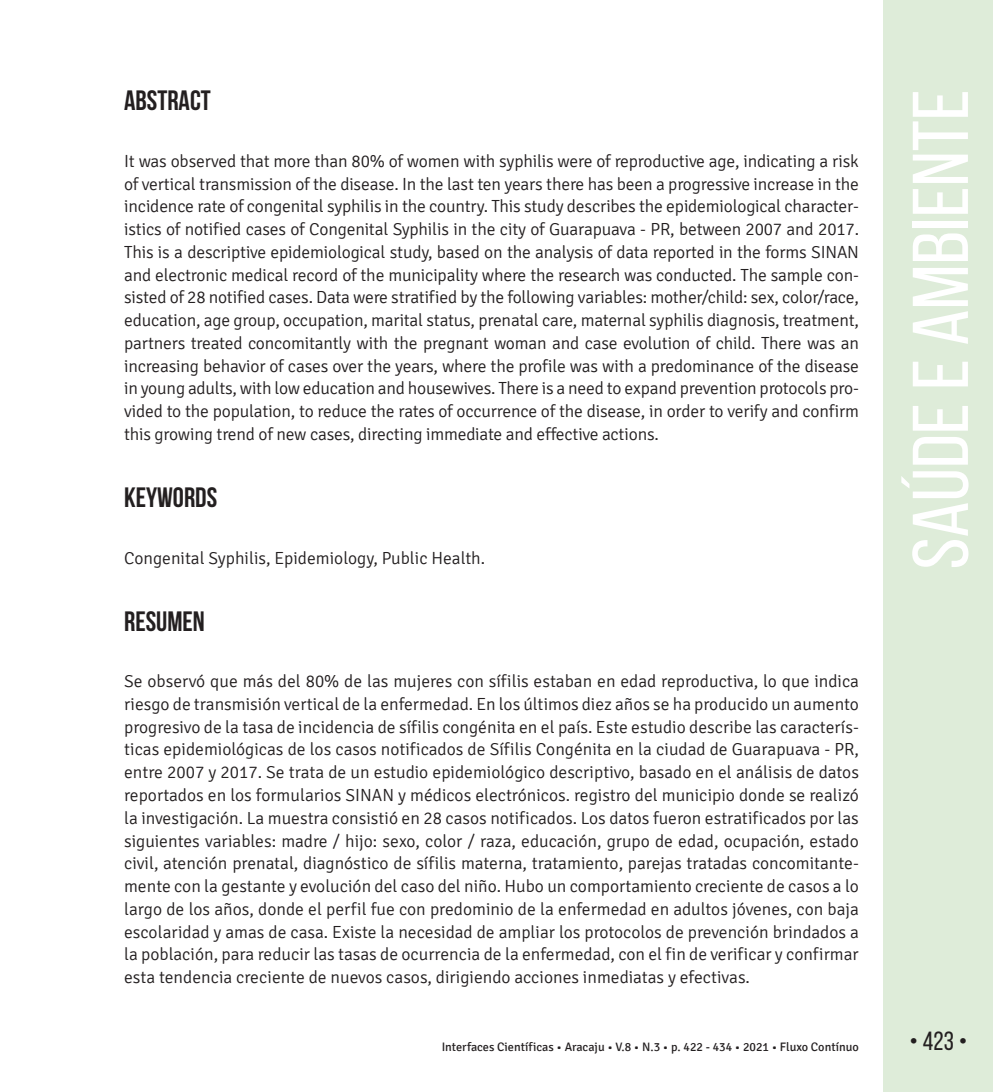
<style>
.page{position:relative;width:993px;height:1092px;background:#fff}
.page>*{position:absolute;margin:0;border:0;box-sizing:border-box;transform-origin:0 0}
.t1{font:78.75px "Bebas Neue";color:#fff;scale:1.09 1}
.t2{font:700 28px "Bebas Neue";color:#231f20}
.t3{font:26.25px "Bebas Neue";color:#231f20}
.t4{font:300 17.5px/22.8px "Signika";color:#231f20;text-align:justify}
.t5{font:12.25px "Signika";color:#231f20}
</style>
<div class="page">
<div style="left:883px;top:0;width:109px;height:1091px;background:#deecd9"></div>
<h2 class="t2" style="left:124px;top:85px;width:88px">ABSTRACT</h2>
<p class="t4" style="left:124px;top:150px;width:736px">It was observed that more than 80% of women with syphilis were of reproductive age, indicating a risk of vertical transmission of the disease. In the last ten years there has been a progressive increase in the incidence rate of congenital syphilis in the country. This study describes the epidemiological character&shy;istics of notified cases of Congenital Syphilis in the city of Guarapuava - PR, between 2007 and 2017.<br>This is a descriptive epidemiological study, based on the analysis of data reported in the forms SINAN and electronic medical record of the municipality where the research was conducted. The sample con&shy;sisted of 28 notified cases. Data were stratified by the following variables: mother/child: sex, color/race, education, age group, occupation, marital status, prenatal care, maternal syphilis diagnosis, treatment, partners treated concomitantly with the pregnant woman and case evolution of child. There was an increasing behavior of cases over the years, where the profile was with a predominance of the disease in young adults, with low education and housewives. There is a need to expand prevention protocols pro&shy;vided to the population, to reduce the rates of occurrence of the disease, in order to verify and confirm this growing trend of new cases, directing immediate and effective actions.</p>
<h2 class="t2" style="left:124px;top:482px;width:94px">KEYWORDS</h2>
<p class="t4" style="left:124px;top:546px;width:362px">Congenital Syphilis, Epidemiology, Public Health.</p>
<h2 class="t2" style="left:124px;top:605px;width:82px">RESUMEN</h2>
<p class="t4" style="left:124px;top:670px;width:736px">Se observó que más del 80% de las mujeres con sífilis estaban en edad reproductiva, lo que indica riesgo de transmisión vertical de la enfermedad. En los últimos diez años se ha producido un aumento progresivo de la tasa de incidencia de sífilis congénita en el país. Este estudio describe las caracterís&shy;ticas epidemiológicas de los casos notificados de Sífilis Congénita en la ciudad de Guarapuava - PR, entre 2007 y 2017. Se trata de un estudio epidemiológico descriptivo, basado en el análisis de datos reportados en los formularios SINAN y médicos electrónicos. registro del municipio donde se realizó la investigación. La muestra consistió en 28 casos notificados. Los datos fueron estratificados por las siguientes variables: madre / hijo: sexo, color / raza, educación, grupo de edad, ocupación, estado civil, atención prenatal, diagnóstico de sífilis materna, tratamiento, parejas tratadas concomitante&shy;mente con la gestante y evolución del caso del niño. Hubo un comportamiento creciente de casos a lo largo de los años, donde el perfil fue con predominio de la enfermedad en adultos jóvenes, con baja escolaridad y amas de casa. Existe la necesidad de ampliar los protocolos de prevención brindados a la población, para reducir las tasas de ocurrencia de la enfermedad, con el fin de verificar y confirmar esta tendencia creciente de nuevos casos, dirigiendo acciones inmediatas y efectivas.</p>
<h1 class="t1" style="left:897px;top:569px;width:442px;rotate:-90deg">Saúde e Ambiente</h1>
<p class="t5" style="left:441px;top:1040px;width:418px">Interfaces Científicas • Aracaju • V.8 • N.3 • p. 422 - 434 • 2021 • Fluxo Contínuo</p>
<h3 class="t3" style="left:909px;top:1026px;width:59px">• 423 •</h3>
</div>
